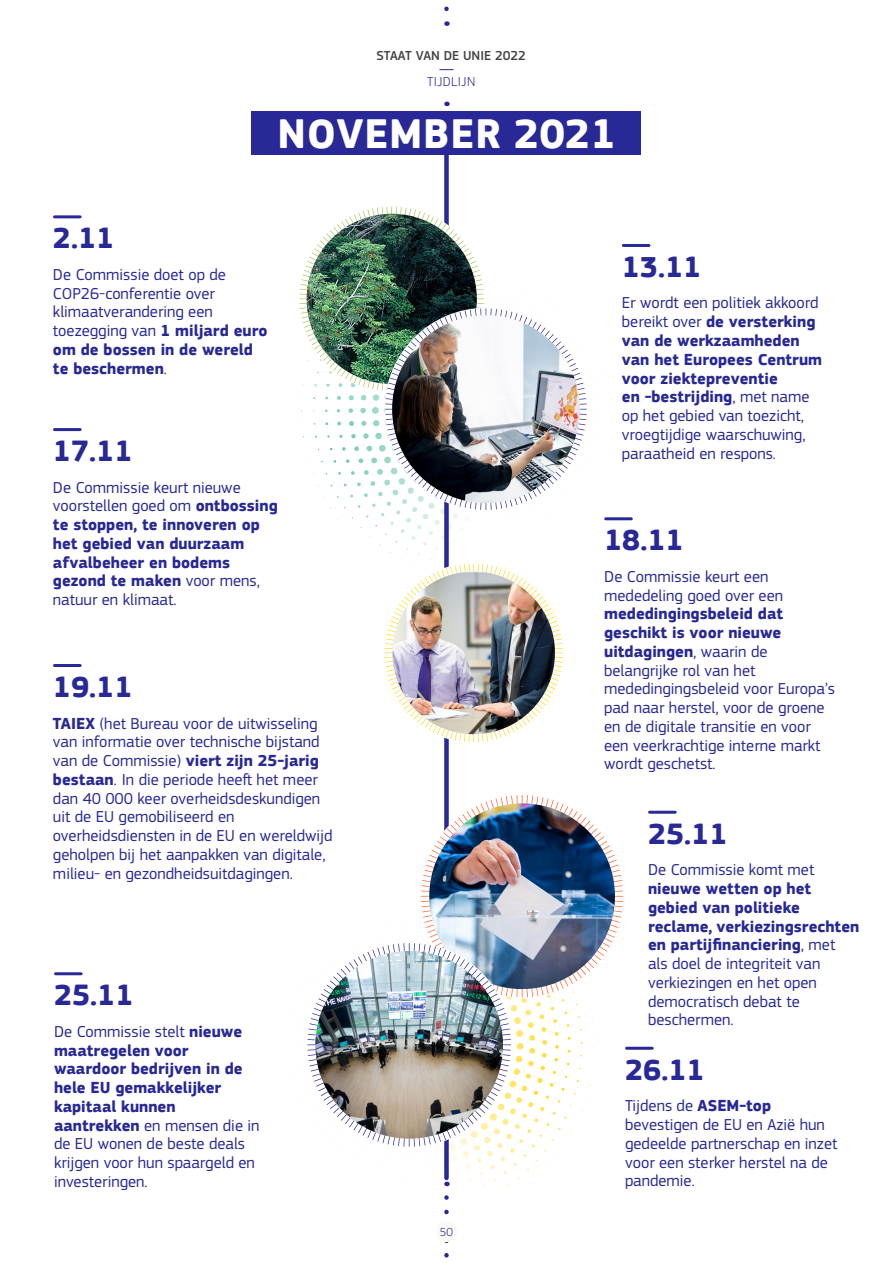
<style>
.page{position:relative;width:893px;height:1263px;background:#fff}
.page>*{position:absolute;margin:0;border:0;box-sizing:border-box;transform-origin:0 0}
.Month_Title{font:700 42.75px "EC Square Sans Pro";letter-spacing:.02em;color:#fff}
.t1{font:700 30.3px "EC Square Sans Pro";color:#282896}
.Body_text{font:16.5px/18.8px "EC Square Sans Pro";color:#282896}
.Body_text-2{font:700 16.5px/18.8px "EC Square Sans Pro";color:#282896}
.t2{font:500 13.5px "EC Square Sans Pro";color:#414042}
.t3{font:300 13.5px "EC Square Sans Pro";letter-spacing:.02em;color:#282896}
.t4{font:300 12.15px "EC Square Sans Pro";color:#282896}
.s1{font-weight:700}
.s2{font-weight:400}
</style>
<div class="page">
<div style="left:444px;top:137px;width:5px;height:1041px;background:#282896"></div>
<svg style="left:444px;top:1182px;width:5px;height:73px"></svg>
<hr style="left:299px;top:298px;width:93px;height:1px;background:#a6c14a">
<hr style="left:384px;top:652px;width:90px;height:1px;background:#ffd500">
<svg style="left:385px;top:564px;width:178px;height:178px"></svg>
<hr style="left:473px;top:564px;width:1px;height:89px;background:#ffd500">
<hr style="left:473px;top:653px;width:1px;height:89px;background:#ffd500">
<img style="left:392px;top:572px;width:163px;height:162px">
<img style="left:300px;top:207px;width:287px;height:303px">
<hr style="left:486px;top:308px;width:1px;height:101px;background:#282896">
<hr style="left:486px;top:409px;width:1px;height:101px;background:#282896">
<img style="left:392px;top:315px;width:188px;height:188px;border-radius:94px">
<hr style="left:307px;top:1044px;width:102px;height:1px;background:#282896">
<img style="left:308px;top:795px;width:315px;height:351px">
<hr style="left:409px;top:943px;width:1px;height:102px;background:#282896">
<hr style="left:409px;top:1045px;width:1px;height:101px;background:#282896">
<img style="left:315px;top:951px;width:188px;height:188px;border-radius:94px">
<svg style="left:444px;top:6px;width:5px;height:3px"></svg>
<svg style="left:444px;top:102px;width:5px;height:5px"></svg>
<svg style="left:440px;top:69px;width:13px;height:1px"></svg>
<div style="left:252px;top:111px;width:389px;height:44px;background:#282896"></div>
<hr style="left:54px;top:215px;width:26px;height:3px;background:#282896">
<hr style="left:623px;top:244px;width:26px;height:3px;background:#282896">
<hr style="left:54px;top:428px;width:26px;height:3px;background:#282896">
<hr style="left:606px;top:517px;width:25px;height:3px;background:#282896">
<hr style="left:54px;top:664px;width:26px;height:3px;background:#282896">
<hr style="left:650px;top:811px;width:25px;height:3px;background:#282896">
<hr style="left:56px;top:972px;width:25px;height:3px;background:#282896">
<hr style="left:627px;top:1047px;width:25px;height:3px;background:#282896">
<div style="left:436px;top:1221px;width:21px;height:21px;background:#fbf9f3;border-radius:50%"></div>
<p class="t2" style="left:377px;top:48px;width:151px">STAAT VAN DE UNIE 2022</p>
<p class="t3" style="left:427px;top:74px;width:50px">TIJDLIJN</p>
<h2 class="Month_Title" style="left:277px;top:108px;width:340px">NOVEMBER 2021</h2>
<h3 class="t1" style="left:53px;top:220px;width:63px">2.11</h3>
<p class="Body_text" style="left:53px;top:265px;width:216px">De Commissie doet op de<br>COP26-conferentie over klimaatverandering een toezegging van <span class="s1">1 miljard euro om de bossen in de wereld te beschermen</span>.</p>
<h3 class="t1" style="left:622px;top:249px;width:81px">13.11</h3>
<p class="Body_text" style="left:622px;top:294px;width:202px">Er wordt een politiek akkoord bereikt over <span class="s1">de versterking van de werkzaamheden van het Europees Centrum voor ziektepreventie<br>en -bestrijding</span>, met name op het gebied van toezicht, vroegtijdige waarschuwing,</p>
<h3 class="t1" style="left:53px;top:433px;width:81px">17.11</h3>
<p class="Body_text" style="left:622px;top:444px;width:156px">paraatheid en respons.</p>
<p class="Body_text-2" style="left:53px;top:478px;width:226px"><span class="s2">De Commissie keurt nieuwe voorstellen goed om</span> ontbossing te stoppen, te innoveren op het gebied van duurzaam afvalbeheer en bodems gezond te maken <span class="s2">voor mens, natuur en klimaat.</span></p>
<h3 class="t1" style="left:604px;top:522px;width:81px">18.11</h3>
<p class="Body_text" style="left:604px;top:567px;width:232px">De Commissie keurt een mededeling goed over een <span class="s1">mededingingsbeleid dat geschikt is voor nieuwe uitdagingen</span>, waarin de belangrijke rol van het mededingingsbeleid voor Europa’s pad naar herstel, voor de groene en de digitale transitie en voor een veerkrachtige interne markt wordt geschetst.</p>
<h3 class="t1" style="left:53px;top:669px;width:81px">19.11</h3>
<p class="Body_text" style="left:53px;top:714px;width:281px"><span class="s1">TAIEX</span> (het Bureau voor de uitwisseling van informatie over technische bijstand van de Commissie) <span class="s1">viert zijn 25-jarig bestaan</span>. In die periode heeft het meer dan 40 000 keer overheidsdeskundigen uit de EU gemobiliseerd en overheidsdiensten in de EU en wereldwijd geholpen bij het aanpakken van digitale, milieu- en gezondheidsuitdagingen.</p>
<h3 class="t1" style="left:648px;top:815px;width:81px">25.11</h3>
<p class="Body_text" style="left:648px;top:860px;width:213px">De Commissie komt met <span class="s1">nieuwe wetten op het gebied van politieke reclame, verkiezingsrechten en partijfinanciering</span>, met<br>als doel de integriteit van verkiezingen en het open democratisch debat te beschermen.</p>
<h3 class="t1" style="left:54px;top:977px;width:81px">25.11</h3>
<p class="Body_text" style="left:54px;top:1022px;width:207px">De Commissie stelt <span class="s1">nieuwe maatregelen voor waardoor bedrijven in de hele EU gemakkelijker kapitaal kunnen aantrekken</span> en mensen die in de EU wonen de beste deals krijgen voor hun spaargeld en investeringen.</p>
<h3 class="t1" style="left:625px;top:1051px;width:81px">26.11</h3>
<p class="Body_text" style="left:625px;top:1096px;width:214px">Tijdens de <span class="s1">ASEM-top </span>bevestigen de EU en Azië hun gedeelde partnerschap en inzet voor een sterker herstel na de pandemie.</p>
<p class="t4" style="left:440px;top:1225px;width:15px">50</p>
</div>
